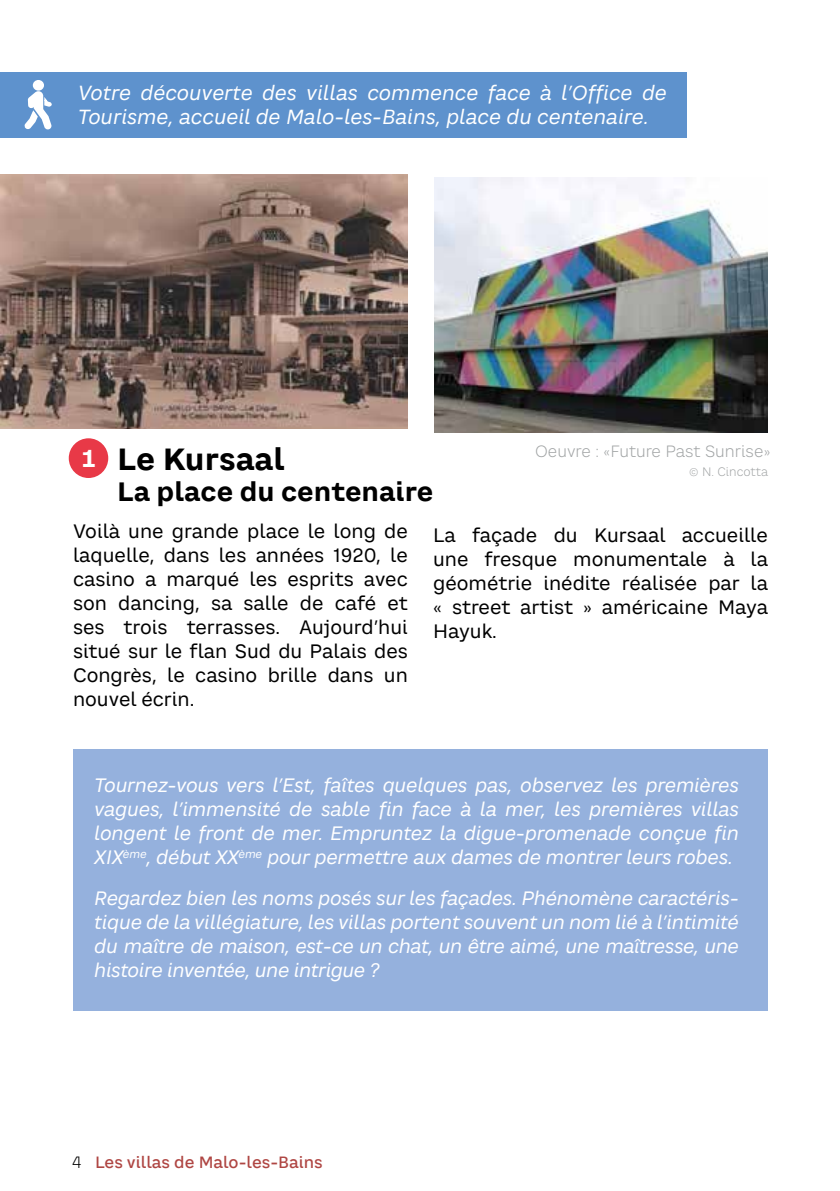
<style>
.page{position:relative;width:840px;height:1191px;background:#fff}
.page>*{position:absolute;margin:0;border:0;box-sizing:border-box;transform-origin:0 0}
.t1{font:700 30px "CA Saygon Text";color:#000}
.t2{font:700 26px "CA Saygon Text";color:#000}
.t3{font:700 24px "CA Saygon Text";color:#fff}
.t4{font:italic 20px/24px "CA Saygon Text";color:#fff}
.t5{font:italic 19px/24px "CA Saygon Text";letter-spacing:-.02em;color:#fff;text-align:justify}
.t6{font:19px/24px "CA Saygon Text";color:#000;text-align:justify}
.t7{font:500 16px "CA Saygon Text";color:#af4643}
.t8{font:300 16px "CA Saygon Text";color:#a0a3a4}
.t9{font:300 12px "CA Saygon Text";color:#a0a3a4}
.s1{font-weight:300;color:#000}
</style>
<div class="page">
<div style="left:73px;top:749px;width:694px;height:261px;background:#95b1dd"></div>
<div style="left:0;top:72px;width:686px;height:65px;background:#5e92cd"></div>
<img style="left:434px;top:177px;width:333px;height:255px">
<svg style="left:24px;top:80px;width:28px;height:50px"></svg>
<img style="left:0;top:175px;width:407px;height:253px">
<div style="left:69px;top:438px;width:39px;height:40px;background:#e83947;border-radius:50%"></div>
<p class="t4" style="left:78px;top:81px;width:590px">Votre découverte des villas commence face à l’Office de<br>Tourisme, accueil de Malo-les-Bains, place du centenaire.</p>
<p class="t3" style="left:80px;top:440px;width:18px">1</p>
<h1 class="t1" style="left:117px;top:436px;width:169px">Le Kursaal</h1>
<h2 class="t2" style="left:117px;top:471px;width:317px">La place du centenaire</h2>
<p class="t8" style="left:535px;top:440px;width:236px">Oeuvre : «Future Past Sunrise»</p>
<p class="t9" style="left:689px;top:463px;width:80px">© N. Cincotta</p>
<p class="t6" style="left:73px;top:519px;width:336px">Voilà une grande place le long de laquelle, dans les années 1920, le casino a marqué les esprits avec son dancing, sa salle de café et ses trois terrasses. Aujourd’hui situé sur le flan Sud du Palais des Congrès, le casino brille dans un nouvel écrin.</p>
<p class="t6" style="left:433px;top:523px;width:336px">La façade du Kursaal accueille une fresque monumentale à la géométrie inédite réalisée par la « street artist » américaine Maya Hayuk.</p>
<p class="t5" style="left:94px;top:773px;width:645px">Tournez-vous vers l’Est, faîtes quelques pas, observez les premières vagues, l’immensité de sable fin face à la mer, les premières villas longent le front de mer. Empruntez la digue-promenade conçue fin XIX<sup>ème</sup>, début XX<sup>ème</sup> pour permettre aux dames de montrer leurs robes.</p>
<p class="t5" style="left:94px;top:885px;width:645px">Regardez bien les noms posés sur les façades. Phénomène caractéris&shy;tique de la villégiature, les villas portent souvent un nom lié à l’intimité du maître de maison, est-ce un chat, un être aimé, une maîtresse, une histoire inventée, une intrigue ?</p>
<p class="t7" style="left:72px;top:1150px;width:252px"><span class="s1">4</span> Les villas de Malo-les-Bains</p>
</div>
